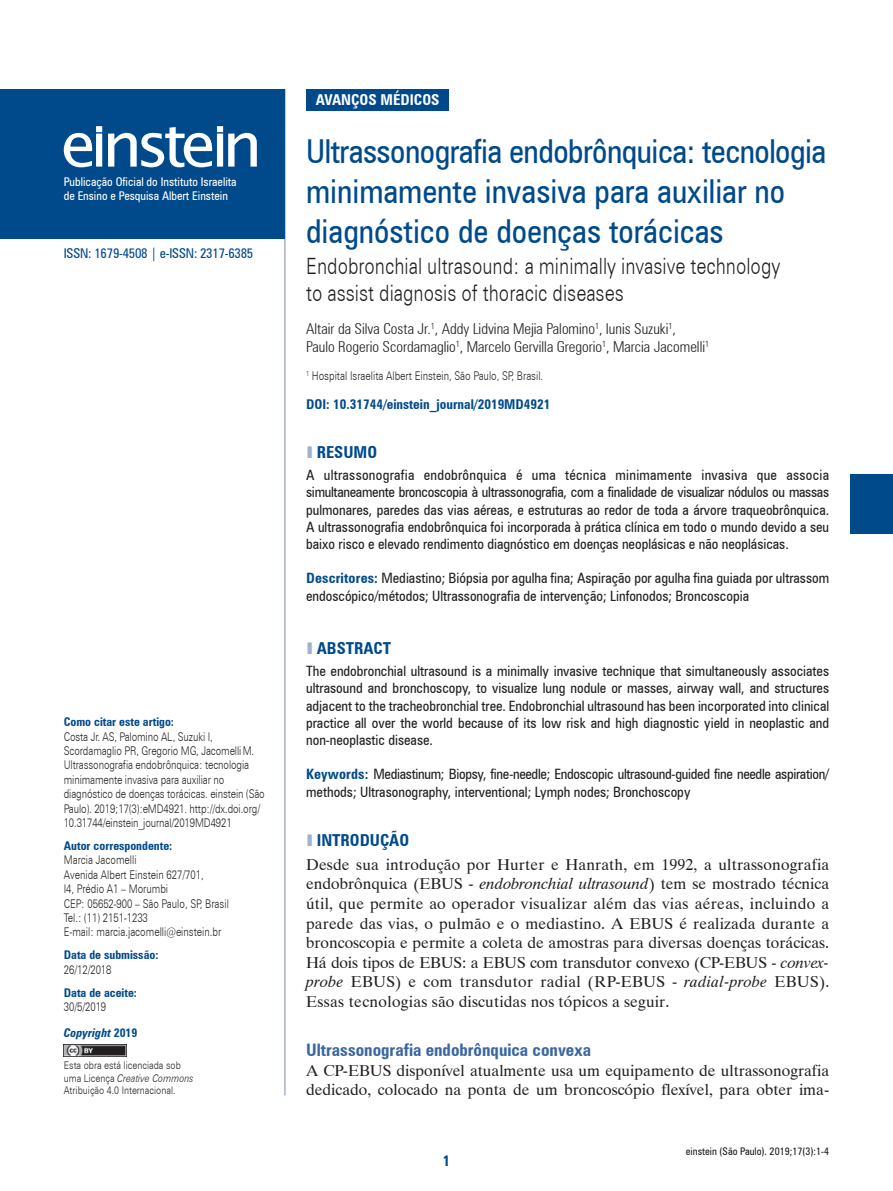
<style>
.page{position:relative;width:893px;height:1191px;background:#fff}
.page>*{position:absolute;margin:0;border:0;box-sizing:border-box;transform-origin:0 0}
.t1{font:condensed 33px/39.6px "Zurich BT";color:#004a8b}
.t2{font:300 22.5px/27px "Zurich BT";color:#231f20;scale:.8 1}
.t3{font:700 condensed 17.25px "Zurich BT";color:#3b67a0}
.t4{font:700 condensed 16.5px "Zurich BT";color:#004a8b}
.t5{font:15.75px/19.5px "Dutch 801 BT";color:#231f20;text-align:justify}
.t6{font:300 condensed 15px/18px "Zurich BT";color:#231f20}
.t7{font:700 condensed 15px "Zurich BT";color:#fff}
.t8{font:700 condensed 15px "Zurich BT";color:#004a8b}
.t9{font:condensed 14.25px/17.2px "Zurich BT";color:#231f20;text-align:justify}
.t10{font:condensed 14.25px/17.2px "Zurich BT";letter-spacing:-.02em;color:#231f20}
.t11{font:700 condensed 13.5px "Zurich BT";color:#004a8b}
.t12{font:condensed 13.5px "Zurich BT";letter-spacing:-.02em;color:#004a8b}
.t13{font:300 12px/14.4px "Zurich BT";letter-spacing:-.01em;color:#231f20;scale:.8 1}
.t14{font:700 condensed 12px "Zurich BT";color:#004a8b}
.t15{font:condensed 12px/14.4px "Zurich BT";color:#fff}
.t16{font:italic 700 condensed 12px "Zurich BT";color:#004a8b}
.t17{font:300 10.5px/12.6px "Zurich BT";color:#231f20;scale:.85 1}
.t18{font:condensed 10.5px "Zurich BT";color:#231f20}
.s1{font-style:normal}
.s2{font-style:italic}
.s3{color:#a2b0d2}
.s4{font-weight:700;color:#004a8b}
</style>
<div class="page">
<img style="left:64px;top:1044px;width:63px;height:12px">
<div style="left:306px;top:89px;width:143px;height:21px;background:#004a8b"></div>
<hr style="left:284px;top:89px;width:2px;height:1006px;background:#a2b0d2">
<div style="left:0;top:89px;width:284px;height:149px;background:#004a8b"></div>
<div style="left:850px;top:474px;width:43px;height:60px;background:#004a8b"></div>
<svg style="left:108px;top:126px;width:149px;height:41px"></svg>
<svg style="left:64px;top:126px;width:38px;height:41px"></svg>
<p class="t15" style="left:64px;top:174px;width:174px">Publicação Oficial do Instituto Israelita de Ensino e Pesquisa Albert Einstein</p>
<p class="t12" style="left:64px;top:245px;width:191px">ISSN: 1679-4508 | e-ISSN: 2317-6385</p>
<p class="t14" style="left:64px;top:714px;width:112px">Como citar este artigo:</p>
<p class="t13" style="left:64px;top:729px;width:253px">Costa Jr. AS, Palomino AL, Suzuki I, Scordamaglio PR, Gregorio MG, JacomelliM.<br>Ultrassonografia endobrônquica: tecnologia minimamente invasiva para auxiliar no diagnóstico de doenças torácicas. einstein (São Paulo). 2019;17(3):eMD4921. http://dx.doi.org/ 10.31744/einstein_journal/2019MD4921</p>
<p class="t14" style="left:64px;top:838px;width:110px">Autor correspondente:</p>
<p class="t13" style="left:64px;top:853px;width:208px">Marcia Jacomelli<br>Avenida Albert Einstein 627/701,<br>I4, Prédio A1 – Morumbi<br>CEP: 05652-900 – São Paulo, SP, Brasil<br>Tel.: (11) 2151-1233<br>E-mail: marcia.jacomelli@einstein.br</p>
<p class="t14" style="left:64px;top:947px;width:96px">Data de submissão:</p>
<p class="t13" style="left:64px;top:962px;width:61px">26/12/2018</p>
<p class="t14" style="left:64px;top:985px;width:75px">Data de aceite:</p>
<p class="t13" style="left:64px;top:999px;width:55px">30/5/2019</p>
<p class="t16" style="left:64px;top:1025px;width:75px">Copyright <span class="s1">2019</span></p>
<p class="t17" style="left:64px;top:1058px;width:154px">Esta obra está licenciada sob uma Licença <span class="s2">Creative Commons<br></span>Atribuição 4.0 Internacional.</p>
<p class="t7" style="left:316px;top:91px;width:125px">Avanços mÉdicos</p>
<h1 class="t1" style="left:306px;top:131px;width:522px">Ultrassonografia endobrônquica: tecnologia minimamente invasiva para auxiliar no diagnóstico de doenças torácicas</h1>
<h2 class="t2" style="left:306px;top:253px;width:594px">Endobronchial ultrasound: a minimally invasive technology to assist diagnosis of thoracic diseases</h2>
<p class="t6" style="left:306px;top:320px;width:404px">Altair da Silva Costa Jr.<sup>1</sup>, Addy Lidvina Mejia Palomino<sup>1</sup>, Iunis Suzuki<sup>1</sup>,<br>Paulo Rogerio Scordamaglio<sup>1</sup>, Marcelo Gervilla Gregorio<sup>1</sup>, Marcia Jacomelli<sup>1</sup></p>
<p class="t13" style="left:306px;top:368px;width:298px"><sup>1</sup> Hospital Israelita Albert Einstein, São Paulo, SP, Brasil.</p>
<p class="t11" style="left:306px;top:396px;width:246px">DOI: 10.31744/einstein_journal/2019MD4921</p>
<p class="t4" style="left:306px;top:442px;width:72px"><span class="s3">❚</span> RESUMO</p>
<p class="t9" style="left:306px;top:466px;width:524px">A ultrassonografia endobrônquica é uma técnica minimamente invasiva que associa simultaneamente broncoscopia à ultrassonografia, com a finalidade de visualizar nódulos ou massas pulmonares, paredes das vias aéreas, e estruturas ao redor de toda a árvore traqueobrônquica.<br>A ultrassonografia endobrônquica foi incorporada à prática clínica em todo o mundo devido a seu baixo risco e elevado rendimento diagnóstico em doenças neoplásicas e não neoplásicas.</p>
<p class="t9" style="left:306px;top:569px;width:524px"><span class="s4">Descritores:</span> Mediastino; Biópsia por agulha fina; Aspiração por agulha fina guiada por ultrassom endoscópico/métodos; Ultrassonografia de intervenção; Linfonodos; Broncoscopia</p>
<p class="t4" style="left:306px;top:638px;width:86px"><span class="s3">❚</span> ABSTRACT</p>
<p class="t9" style="left:306px;top:662px;width:524px">The endobronchial ultrasound is a minimally invasive technique that simultaneously associates ultrasound and bronchoscopy, to visualize lung nodule or masses, airway wall, and structures adjacent to the tracheobronchial tree. Endobronchial ultrasound has been incorporated into clinical practice all over the world because of its low risk and high diagnostic yield in neoplastic and non-neoplastic disease.</p>
<p class="t10" style="left:306px;top:765px;width:524px"><span class="s4">Keywords:</span> Mediastinum; Biopsy, fine-needle; Endoscopic ultrasound-guided fine needle aspiration/ methods; Ultrasonography, interventional; Lymph nodes; Bronchoscopy</p>
<p class="t4" style="left:306px;top:830px;width:105px"><span class="s3">❚</span> INTRODUÇÃO</p>
<p class="t5" style="left:306px;top:854px;width:525px">Desde sua introdução por Hurter e Hanrath, em 1992, a ultrassonografia endobrônquica (EBUS - <span class="s2">endobronchial ultrasound</span>) tem se mostrado técnica útil, que permite ao operador visualizar além das vias aéreas, incluindo a parede das vias, o pulmão e o mediastino. A EBUS é realizada durante a broncoscopia e permite a coleta de amostras para diversas doenças torácicas.<br>Há dois tipos de EBUS: a EBUS com transdutor convexo (CP-EBUS - <span class="s2">convex&shy;probe</span> EBUS) e com transdutor radial (RP-EBUS - <span class="s2">radial-probe</span> EBUS).<br>Essas tecnologias são discutidas nos tópicos a seguir.</p>
<p class="t3" style="left:306px;top:1039px;width:287px">Ultrassonografia endobrônquica convexa</p>
<p class="t5" style="left:306px;top:1060px;width:524px">A CP-EBUS disponível atualmente usa um equipamento de ultrassonografia dedicado, colocado na ponta de um broncoscópio flexível, para obter ima-</p>
<p class="t8" style="left:443px;top:1151px;width:9px">1</p>
<p class="t18" style="left:686px;top:1144px;width:145px">einstein (São Paulo). 2019;17(3):1-4</p>
</div>
